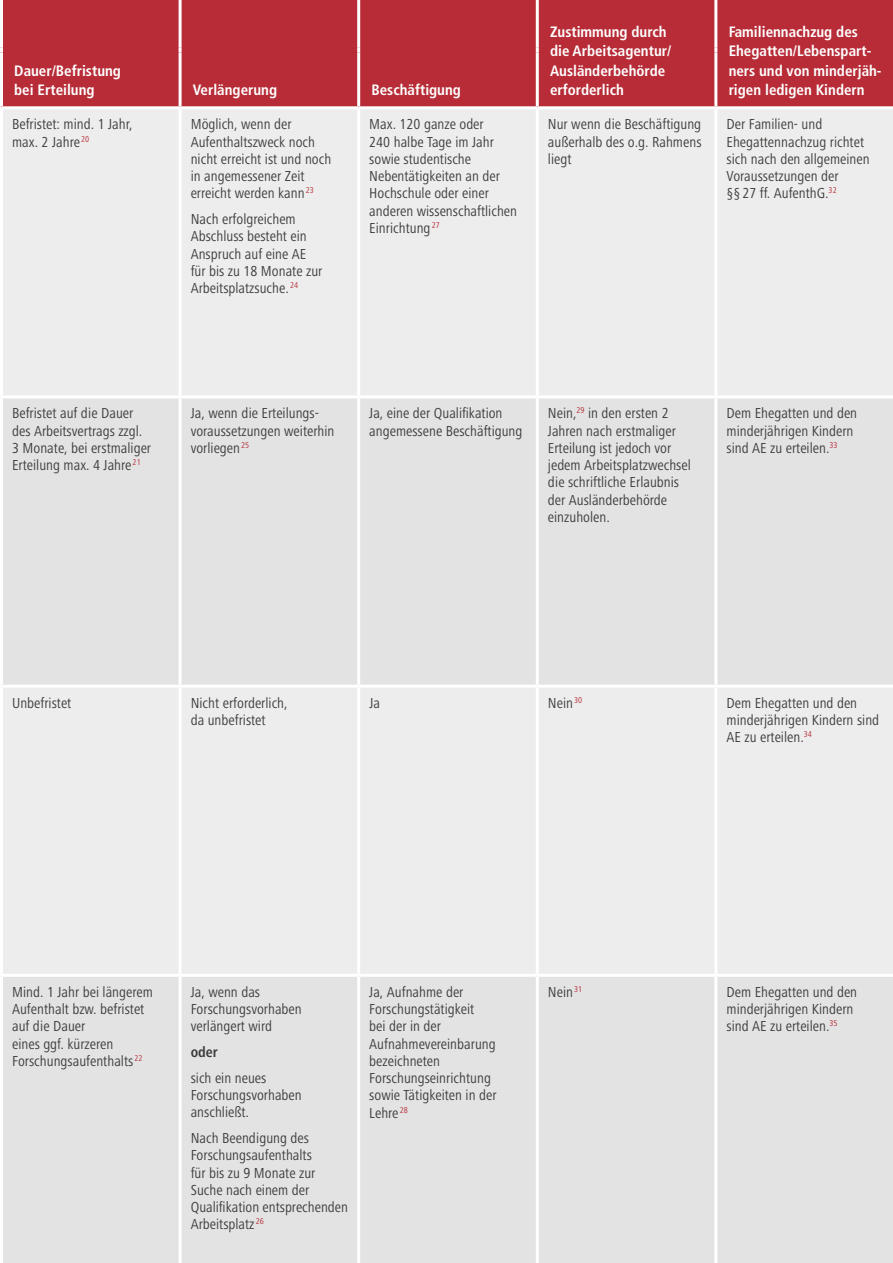
<style>
.page{position:relative;width:893px;height:1263px;background:#fff}
.page>*{position:absolute;margin:0;border:0;box-sizing:border-box;transform-origin:0 0}
.t1{font:condensed 15px/17.2px "Frutiger Next Pro";color:#3c3c3b}
.t2{font:700 condensed 15px/19.5px "Frutiger";color:#fff}
.t3{font:700 condensed 15px "Frutiger Next Pro";color:#3c3c3b}
</style>
<div class="page">
<div style="left:1px;top:0;width:891px;height:108px;background:#b72c37"></div>
<div style="left:3px;top:109px;width:889px;height:865px;background:#ededed"></div>
<div style="left:3px;top:398px;width:889px;height:287px;background:#e3e3e3"></div>
<div style="left:3px;top:977px;width:889px;height:286px;background:#e3e3e3"></div>
<hr style="left:0;top:0;width:3px;height:48px;background:#fff">
<hr style="left:179px;top:0;width:3px;height:48px;background:#fff">
<hr style="left:357px;top:0;width:3px;height:48px;background:#fff">
<hr style="left:536px;top:0;width:3px;height:48px;background:#fff">
<hr style="left:714px;top:0;width:3px;height:48px;background:#fff">
<svg style="left:179px;top:48px;width:3px;height:5px"></svg>
<svg style="left:357px;top:48px;width:3px;height:5px"></svg>
<svg style="left:536px;top:48px;width:3px;height:5px"></svg>
<svg style="left:714px;top:48px;width:3px;height:5px"></svg>
<hr style="left:179px;top:53px;width:3px;height:53px;background:#fff">
<hr style="left:357px;top:53px;width:3px;height:53px;background:#fff">
<hr style="left:536px;top:53px;width:3px;height:53px;background:#fff">
<hr style="left:714px;top:53px;width:3px;height:53px;background:#fff">
<hr style="left:0;top:53px;width:3px;height:53px;background:#fff">
<svg style="left:0;top:47px;width:3px;height:6px"></svg>
<hr style="left:2px;top:106px;width:178px;height:3px;background:#fff">
<hr style="left:180px;top:106px;width:179px;height:3px;background:#fff">
<hr style="left:179px;top:109px;width:3px;height:286px;background:#fff">
<hr style="left:359px;top:106px;width:178px;height:3px;background:#fff">
<hr style="left:357px;top:109px;width:3px;height:286px;background:#fff">
<hr style="left:537px;top:106px;width:179px;height:3px;background:#fff">
<hr style="left:536px;top:109px;width:3px;height:286px;background:#fff">
<hr style="left:716px;top:106px;width:177px;height:3px;background:#fff">
<hr style="left:714px;top:109px;width:3px;height:286px;background:#fff">
<hr style="left:2px;top:685px;width:178px;height:3px;background:#fff">
<hr style="left:180px;top:685px;width:179px;height:3px;background:#fff">
<hr style="left:179px;top:688px;width:3px;height:286px;background:#fff">
<hr style="left:359px;top:685px;width:178px;height:3px;background:#fff">
<hr style="left:357px;top:688px;width:3px;height:286px;background:#fff">
<hr style="left:537px;top:685px;width:179px;height:3px;background:#fff">
<hr style="left:536px;top:688px;width:3px;height:286px;background:#fff">
<hr style="left:716px;top:685px;width:177px;height:3px;background:#fff">
<hr style="left:714px;top:688px;width:3px;height:286px;background:#fff">
<hr style="left:179px;top:977px;width:3px;height:286px;background:#fff">
<hr style="left:357px;top:977px;width:3px;height:286px;background:#fff">
<hr style="left:536px;top:977px;width:3px;height:286px;background:#fff">
<hr style="left:714px;top:977px;width:3px;height:286px;background:#fff">
<hr style="left:2px;top:395px;width:178px;height:3px;background:#fff">
<hr style="left:180px;top:395px;width:179px;height:3px;background:#fff">
<hr style="left:179px;top:398px;width:3px;height:287px;background:#fff">
<hr style="left:359px;top:395px;width:178px;height:3px;background:#fff">
<hr style="left:357px;top:398px;width:3px;height:287px;background:#fff">
<hr style="left:537px;top:395px;width:179px;height:3px;background:#fff">
<hr style="left:536px;top:398px;width:3px;height:287px;background:#fff">
<hr style="left:716px;top:395px;width:177px;height:3px;background:#fff">
<hr style="left:714px;top:398px;width:3px;height:287px;background:#fff">
<p class="t2" style="left:14px;top:61px;width:108px">Dauer/Befristung bei Erteilung</p>
<p class="t2" style="left:193px;top:80px;width:86px">Verlängerung</p>
<p class="t2" style="left:371px;top:80px;width:91px">Beschäftigung</p>
<p class="t2" style="left:550px;top:22px;width:123px">Zustimmung durch die Arbeitsagentur/<br>Ausländerbehörde erforderlich</p>
<p class="t2" style="left:729px;top:22px;width:155px">Familiennachzug des<br>Ehegatten/Lebenspart&shy;ners und von minderjäh&shy;rigen ledigen Kindern</p>
<p class="t1" style="left:12px;top:116px;width:122px">Befristet: mind. 1 Jahr, max. 2 Jahre <sup>20</sup></p>
<p class="t1" style="left:191px;top:116px;width:142px">Möglich, wenn der<br>Aufenthaltszweck noch nicht erreicht ist und noch in angemessener Zeit erreicht werden kann <sup>23</sup></p>
<p class="t1" style="left:191px;top:210px;width:133px">Nach erfolgreichem<br>Abschluss besteht ein<br>Anspruch auf eine AE für bis zu 18 Monate zur<br>Arbeitsplatzsuche. <sup>24</sup></p>
<p class="t1" style="left:369px;top:116px;width:149px">Max. 120 ganze oder<br>240 halbe Tage im Jahr sowie studentische<br>Nebentätigkeiten an der<br>Hochschule oder einer anderen wissenschaftlichen<br>Einrichtung <sup>27</sup></p>
<p class="t1" style="left:548px;top:116px;width:155px;text-align:justify">Nur wenn die Beschäftigung außerhalb des o.g. Rahmens liegt</p>
<p class="t1" style="left:726px;top:116px;width:145px">Der Familien- und<br>Ehegattennachzug richtet sich nach den allgemeinen<br>Voraussetzungen der<br>§§ 27 ff. AufenthG.<sup>32</sup></p>
<p class="t1" style="left:12px;top:405px;width:141px">Befristet auf die Dauer des Arbeitsvertrags zzgl.<br>3 Monate, bei erstmaliger<br>Erteilung max. 4 Jahre <sup>21</sup></p>
<p class="t1" style="left:191px;top:405px;width:145px">Ja, wenn die Erteilungs&shy;voraussetzungen weiterhin vorliegen <sup>25</sup></p>
<p class="t1" style="left:369px;top:405px;width:155px">Ja, eine der Qualifikation angemessene Beschäftigung</p>
<p class="t1" style="left:548px;top:405px;width:144px">Nein,<sup>29</sup> in den ersten 2<br>Jahren nach erstmaliger<br>Erteilung ist jedoch vor jedem Arbeitsplatzwechsel die schriftliche Erlaubnis der Ausländerbehörde einzuholen.</p>
<p class="t1" style="left:726px;top:405px;width:132px">Dem Ehegatten und den minderjährigen Kindern sind AE zu erteilen.<sup>33</sup></p>
<p class="t1" style="left:12px;top:694px;width:61px">Unbefristet</p>
<p class="t1" style="left:191px;top:694px;width:98px">Nicht erforderlich, da unbefristet</p>
<p class="t1" style="left:369px;top:694px;width:12px">Ja</p>
<p class="t1" style="left:548px;top:694px;width:36px">Nein <sup>30</sup></p>
<p class="t1" style="left:726px;top:694px;width:154px">Dem Ehegatten und den minderjährigen Kindern sind<br>AE zu erteilen.<sup>34</sup></p>
<p class="t1" style="left:12px;top:983px;width:142px">Mind. 1 Jahr bei längerem<br>Aufenthalt bzw. befristet auf die Dauer<br>eines ggf. kürzeren<br>Forschungsaufenthalts <sup>22</sup></p>
<p class="t1" style="left:191px;top:983px;width:113px">Ja, wenn das<br>Forschungsvorhaben verlängert wird</p>
<p class="t3" style="left:191px;top:1043px;width:29px">oder</p>
<p class="t1" style="left:191px;top:1069px;width:113px">sich ein neues<br>Forschungsvorhaben anschließt.</p>
<p class="t1" style="left:191px;top:1129px;width:159px">Nach Beendigung des<br>Forschungsaufenthalts<br>für bis zu 9 Monate zur<br>Suche nach einem der<br>Qualifikation entsprechenden<br>Arbeitsplatz <sup>26</sup></p>
<p class="t1" style="left:369px;top:983px;width:129px">Ja, Aufnahme der<br>Forschungstätigkeit<br>bei der in der<br>Aufnahmevereinbarung bezeichneten<br>Forschungseinrichtung sowie Tätigkeiten in der<br>Lehre <sup>28</sup></p>
<p class="t1" style="left:548px;top:983px;width:36px">Nein <sup>31</sup></p>
<p class="t1" style="left:726px;top:983px;width:132px">Dem Ehegatten und den minderjährigen Kindern sind AE zu erteilen.<sup>35</sup></p>
</div>
